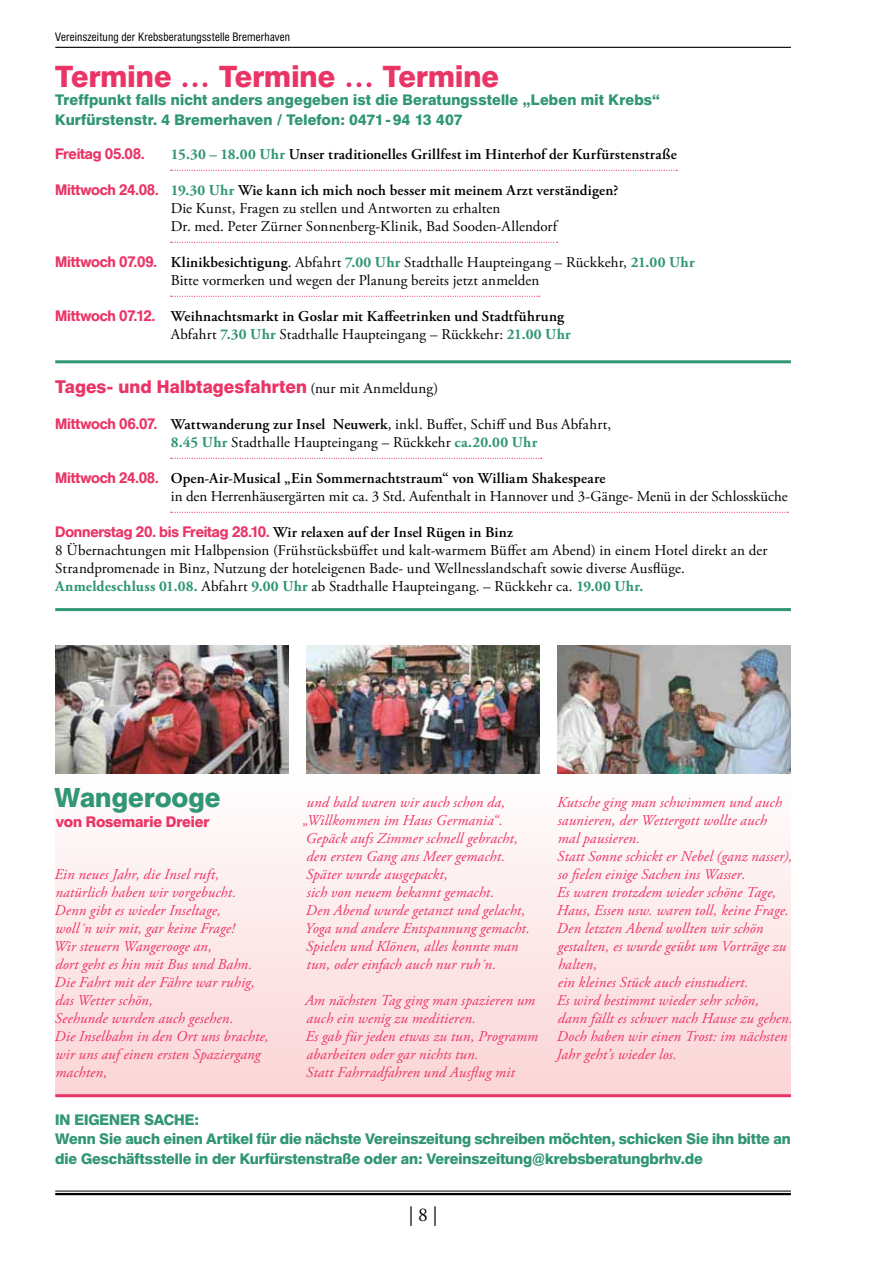
<style>
.page{position:relative;width:893px;height:1263px;background:#fff}
.page>*{position:absolute;margin:0;border:0;box-sizing:border-box;transform-origin:0 0}
.t1{font:600 30px "Helvetica BQ";letter-spacing:.005em;color:#eb3466}
.t2{font:600 27px "Helvetica BQ";letter-spacing:.005em;color:#309673}
.t3{font:19.5px "Adobe Garamond Pro";color:#000}
.t4{font:600 18px "Helvetica BQ";letter-spacing:.005em;color:#eb3466}
.t5{font:italic 15px/18px "Adobe Garamond Pro";letter-spacing:.01em;color:#eb3466}
.t6{font:15px/18px "Adobe Garamond Pro";letter-spacing:.005em;color:#000}
.t7{font:600 15px/18px "Adobe Garamond Pro";letter-spacing:.01em;color:#000}
.t8{font:600 15px/19.5px "Helvetica BQ";letter-spacing:-.005em;color:#309673}
.t9{font:600 15px/19.5px "Helvetica BQ";letter-spacing:.015em;color:#309673}
.t10{font:600 15px "Helvetica BQ";letter-spacing:-.005em;color:#eb3466}
.t11{font:500 15px "Helvetica BQ";letter-spacing:-.015em;color:#eb3466}
.t12{font:12px "Helvetica Two BQ";letter-spacing:.02em;color:#000}
.s1{font-weight:700;color:#309673}
.s2{font-family:"Helvetica BQ";font-weight:500;color:#eb3466}
.s3{font-weight:600}
.s4{font-weight:400}
.s5{font-family:"Adobe Garamond Pro";font-weight:400;font-size:15px;color:#000}
</style>
<div class="page">
<hr style="left:55px;top:1191px;width:736px;height:1px;background:#000">
<hr style="left:55px;top:1193px;width:736px;height:2px;background:#000">
<div style="left:55px;top:771px;width:736px;height:324px;background:linear-gradient(to bottom,#fefefe,#fbd5d7)"></div>
<hr style="left:55px;top:47px;width:736px;height:1px;background:#000">
<hr style="left:55px;top:1094px;width:736px;height:3px;background:#eb3466">
<svg style="left:171px;top:170px;width:506px;height:1px"></svg>
<svg style="left:171px;top:242px;width:387px;height:1px"></svg>
<svg style="left:171px;top:296px;width:369px;height:1px"></svg>
<hr style="left:55px;top:360px;width:736px;height:3px;background:#309673">
<svg style="left:171px;top:458px;width:371px;height:1px"></svg>
<svg style="left:171px;top:512px;width:617px;height:1px"></svg>
<hr style="left:55px;top:608px;width:736px;height:3px;background:#309673">
<img style="left:55px;top:645px;width:233px;height:129px">
<img style="left:306px;top:645px;width:234px;height:129px">
<img style="left:558px;top:645px;width:233px;height:129px">
<p class="t12" style="left:55px;top:30px;width:236px">Vereinszeitung der Krebsberatungsstelle Bremerhaven</p>
<h1 class="t1" style="left:55px;top:58px;width:445px">Termine … Termine … Termine</h1>
<p class="t9" style="left:55px;top:90px;width:606px">Treffpunkt falls nicht anders angegeben ist die Beratungsstelle „Leben mit Krebs“<br>Kurfürstenstr. 4 Bremerhaven / Telefon: 0471-94 13 407</p>
<p class="t11" style="left:55px;top:145px;width:91px">Freitag 05.08.</p>
<p class="t7" style="left:171px;top:145px;width:507px"><span class="s1">15.30 – 18.00 Uhr</span> Unser traditionelles Grillfest im Hinterhof der Kurfürstenstraße</p>
<p class="t6" style="left:171px;top:182px;width:449px;text-indent:-116px"><span class="s2">Mittwoch 24.08.</span> <span class="s1">19.30 Uhr</span> <span class="s3">Wie kann ich mich noch besser mit meinem Arzt verständigen?<br></span>Die Kunst, Fragen zu stellen und Antworten zu erhalten<br>Dr. med. Peter Zürner Sonnenberg-Klinik, Bad Sooden-Allendorf</p>
<p class="t6" style="left:171px;top:254px;width:525px;text-indent:-116px"><span class="s2">Mittwoch 07.09.</span> <span class="s3">Klinikbesichtigung</span>. Abfahrt <span class="s1">7.00 Uhr</span> Stadthalle Haupteingang – Rückkehr, <span class="s1">21.00 Uhr<br></span>Bitte vormerken und wegen der Planung bereits jetzt anmelden</p>
<p class="t7" style="left:171px;top:307px;width:402px;text-indent:-116px"><span class="s2">Mittwoch 07.12.</span> Weihnachtsmarkt in Goslar mit Kaffeetrinken und Stadtführung<br><span class="s4">Abfahrt</span> <span class="s1">7.30 Uhr</span> <span class="s4">Stadthalle Haupteingang – Rückkehr:</span> <span class="s1">21.00 Uhr</span></p>
<p class="t4" style="left:55px;top:376px;width:385px">Tages- und Halbtagesfahrten <span class="s5">(nur mit Anmeldung)</span></p>
<p class="t6" style="left:171px;top:416px;width:442px;text-indent:-115px"><span class="s2">Mittwoch 06.07.</span> <span class="s3">Wattwanderung zur Insel Neuwerk</span>, inkl. Buffet, Schiff und Bus Abfahrt,<br><span class="s1">8.45 Uhr</span> Stadthalle Haupteingang – Rückkehr <span class="s1">ca.20.00 Uhr</span></p>
<p class="t6" style="left:171px;top:470px;width:619px;text-indent:-116px"><span class="s2">Mittwoch 24.08.</span> <span class="s3">Open-Air-Musical „Ein Sommernachtstraum“ von William Shakespeare<br></span>in den Herrenhäusergärten mit ca. 3 Std. Aufenthalt in Hannover und 3-Gänge- Menü in der Schlossküche</p>
<p class="t6" style="left:55px;top:524px;width:714px"><span class="s2">Donnerstag 20. bis Freitag 28.10.</span> <span class="s3">Wir relaxen auf der Insel Rügen in Binz<br></span>8 Übernachtungen mit Halbpension (Frühstücksbüffet und kalt-warmem Büffet am Abend) in einem Hotel direkt an der Strandpromenade in Binz, Nutzung der hoteleigenen Bade- und Wellnesslandschaft sowie diverse Ausflüge.<br><span class="s1">Anmeldeschluss 01.08.</span> Abfahrt <span class="s1">9.00 Uhr</span> ab Stadthalle Haupteingang. – Rückkehr ca. <span class="s1">19.00 Uhr.</span></p>
<h2 class="t2" style="left:55px;top:781px;width:167px">Wangerooge</h2>
<p class="t10" style="left:56px;top:812px;width:155px">von Rosemarie Dreier</p>
<p class="t5" style="left:54px;top:866px;width:216px">Ein neues Jahr, die Insel ruft, natürlich haben wir vorgebucht.<br>Denn gibt es wieder Inseltage,<br>woll´n wir mit, gar keine Frage!<br>Wir steuern Wangerooge an,<br>dort geht es hin mit Bus und Bahn.<br>Die Fahrt mit der Fähre war ruhig, das Wetter schön,<br>Seehunde wurden auch gesehen.<br>Die Inselbahn in den Ort uns brachte, wir uns auf einen ersten Spaziergang machten,</p>
<p class="t5" style="left:303px;top:794px;width:229px">und bald waren wir auch schon da, „Willkommen im Haus Germania“.<br>Gepäck aufs Zimmer schnell gebracht, den ersten Gang ans Meer gemacht.<br>Später wurde ausgepackt,<br>sich von neuem bekannt gemacht.<br>Den Abend wurde getanzt und gelacht, Yoga und andere Entspannung gemacht.<br>Spielen und Klönen, alles konnte man tun, oder einfach auch nur ruh´n.</p>
<p class="t5" style="left:305px;top:992px;width:234px">Am nächsten Tag ging man spazieren um auch ein wenig zu meditieren.<br>Es gab für jeden etwas zu tun, Programm abarbeiten oder gar nichts tun.<br>Statt Fahrradfahren und Ausflug mit</p>
<p class="t5" style="left:557px;top:794px;width:238px">Kutsche ging man schwimmen und auch saunieren, der Wettergott wollte auch<br>mal pausieren.<br>Statt Sonne schickt er Nebel (ganz nasser), so fielen einige Sachen ins Wasser.<br>Es waren trotzdem wieder schöne Tage, Haus, Essen usw. waren toll, keine Frage.<br>Den letzten Abend wollten wir schön gestalten, es wurde geübt um Vorträge zu halten,<br>ein kleines Stück auch einstudiert.<br>Es wird bestimmt wieder sehr schön,<br>dann fällt es schwer nach Hause zu gehen.<br>Doch haben wir einen Trost: im nächsten Jahr geht’s wieder los.</p>
<p class="t8" style="left:55px;top:1110px;width:30px">In eigener</p>
<p class="t8" style="left:144px;top:1110px;width:21px">Sache</p>
<p class="t8" style="left:55px;top:1110px;width:737px;text-indent:139px">:<br>Wenn Sie auch einen Artikel für die nächste Vereinszeitung schreiben möchten, schicken Sie ihn bitte an die Geschäftsstelle in der Kurfürstenstraße oder an: Vereinszeitung@krebsberatungbrhv.de</p>
<h3 class="t3" style="left:409px;top:1203px;width:30px">| 8 |</h3>
</div>
